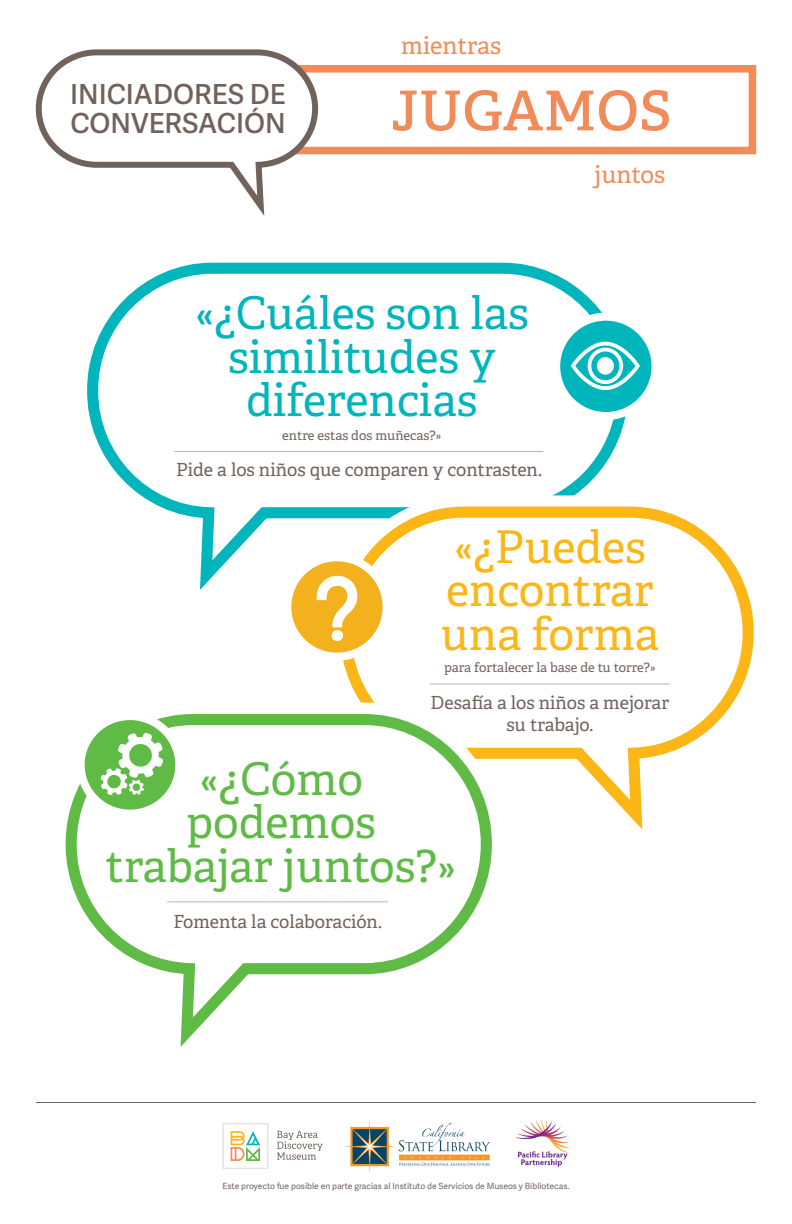
<style>
.page{position:relative;width:792px;height:1224px;background:#fff}
.page>*{position:absolute;margin:0;border:0;box-sizing:border-box;transform-origin:0 0}
.t1{font:600 54.8px "Adelle";letter-spacing:.01em;color:#f28b5a}
.t2{font:45.1px/43.4px "Adelle";color:#00b5bc;text-align:center}
.t3{font:45.1px/43.4px "Adelle";color:#60bb46;text-align:center}
.t4{font:45.1px/43.4px "Adelle";color:#fcb615}
.t5{font:600 27.6px/29.5px "Adelle Sans";color:#71635c}
.t6{font:24px "Adelle";color:#f28b5a}
.t7{font:18.1px/21.7px "Adelle";color:#71635c;text-align:center}
.t8{font:13.1px "Adelle";color:#71635c}
.t9{font:8.5px "Adelle Sans";color:#71635c}
</style>
<div class="page">
<svg style="left:277px;top:1131px;width:46px;height:29px"></svg>
<svg style="left:222px;top:1123px;width:47px;height:46px"></svg>
<img style="left:344px;top:1120px;width:146px;height:53px">
<img style="left:516px;top:1121px;width:54px;height:46px">
<hr style="left:36px;top:1102px;width:720px;height:1px;background:#71635c">
<div style="left:87px;top:263px;width:541px;height:255px;border:11px solid #00b5bc;border-radius:120px"></div>
<hr style="left:175px;top:451px;width:368px;height:1px;background:#bdb3af">
<div style="left:329px;top:495px;width:436px;height:275px;border:33px solid #fff;border-radius:119px"></div>
<div style="left:346px;top:512px;width:402px;height:241px;background:#fff;border-radius:119px"></div>
<div style="left:340px;top:507px;width:414px;height:252px;border:11px solid #fcb615;border-radius:119px"></div>
<hr style="left:430px;top:684px;width:240px;height:1px;background:#bdb3af">
<svg style="left:287px;top:557px;width:100px;height:100px;fill:#f4b11e"></svg>
<div style="left:283px;top:553px;width:108px;height:108px;border:8px solid #fff;border-radius:50%"></div>
<svg style="left:315px;top:544px;width:44px;height:117px"></svg>
<svg style="left:556px;top:317px;width:100px;height:99px;fill:#00b5bc"></svg>
<div style="left:552px;top:313px;width:108px;height:107px;border:8px solid #fff;border-radius:50%"></div>
<svg style="left:571px;top:342px;width:69px;height:48px"></svg>
<div style="left:597px;top:357px;width:17px;height:18px;background:#fff;border-radius:50%"></div>
<div style="left:54px;top:703px;width:449px;height:283px;border:33px solid #fff;border-radius:123px"></div>
<div style="left:71px;top:720px;width:415px;height:249px;background:#fff;border-radius:122px"></div>
<div style="left:66px;top:714px;width:426px;height:260px;border:11px solid #60bb46;border-radius:122px"></div>
<hr style="left:167px;top:901px;width:221px;height:1px;background:#bdb3af">
<svg style="left:79px;top:714px;width:102px;height:101px;fill:#60bb46"></svg>
<div style="left:77px;top:712px;width:106px;height:106px;border:8px solid #fff;border-radius:50%"></div>
<svg style="left:101px;top:733px;width:62px;height:62px"></svg>
<div style="left:238px;top:65px;width:518px;height:89px;border:8px solid #f28b5a"></div>
<svg style="left:35px;top:49px;width:286px;height:167px"></svg>
<h3 class="t5" style="left:70px;top:80px;width:217px">INICIADORES DE<br>CONVERSACIÓN</h3>
<h3 class="t6" style="left:401px;top:31px;width:101px">mientras</h3>
<h1 class="t1" style="left:391px;top:77px;width:282px">JUGAMOS</h1>
<h3 class="t6" style="left:595px;top:160px;width:72px">juntos</h3>
<h2 class="t2" style="left:195px;top:292px;width:336px">«¿Cuáles son las similitudes y diferencias</h2>
<p class="t8" style="left:282px;top:427px;width:161px">entre estas dos muñecas?»</p>
<p class="t7" style="left:176px;top:459px;width:367px">Pide a los niños que comparen y contrasten.</p>
<h2 class="t4" style="left:440px;top:526px;width:220px">«¿Puedes encontrar una forma</h2>
<p class="t8" style="left:444px;top:660px;width:213px">para fortalecer la base de tu torre?»</p>
<p class="t7" style="left:431px;top:692px;width:240px">Desafía a los niños a mejorar su trabajo.</p>
<h2 class="t3" style="left:106px;top:758px;width:352px">«¿Cómo podemos trabajar juntos?»</h2>
<p class="t7" style="left:173px;top:911px;width:210px">Fomenta la colaboración.</p>
<p class="t9" style="left:223px;top:1181px;width:348px">Este proyecto fue posible en parte gracias al Instituto de Servicios de Museos y Bibliotecas.</p>
</div>
